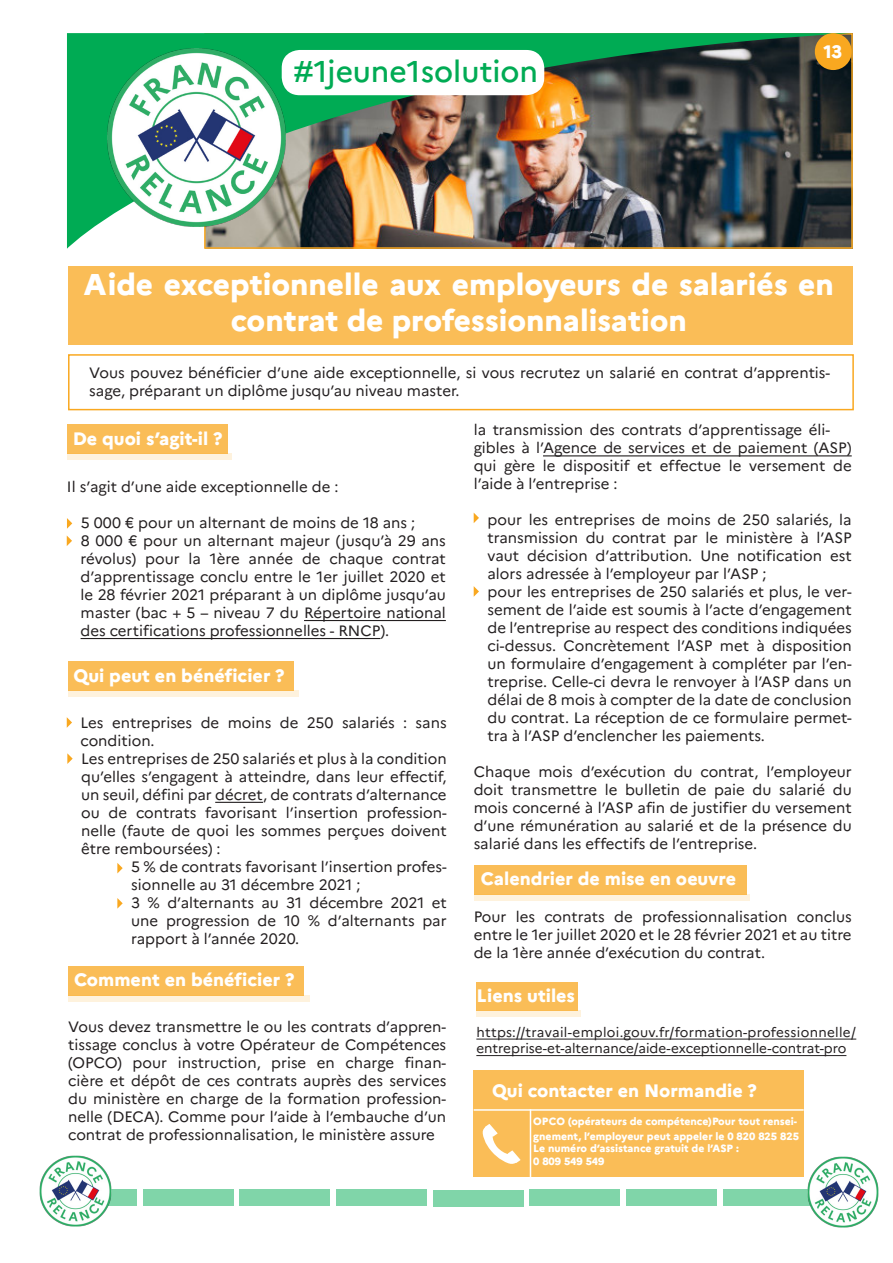
<style>
.page{position:relative;width:893px;height:1263px;background:#fff}
.page>*{position:absolute;margin:0;border:0;box-sizing:border-box;transform-origin:0 0}
.t1{font:800 30px/36px "Marianne";color:#fff;text-align:center}
.t2{font:500 30px "Marianne";color:#00ab54}
.t3{font:800 18px "Marianne";color:#fff}
.t4{font:15px/18px "Marianne";color:#231f20;text-align:justify}
.t5{font:13.5px/16.5px "Marianne";color:#231f20}
.t6{font:800 10.5px/14.4px "Marianne";color:#fff}
</style>
<div class="page">
<div style="left:723px;top:1189px;width:90px;height:17px;background:#80d5a9"></div>
<div style="left:46px;top:1189px;width:91px;height:17px;background:#80d5a9"></div>
<img style="left:39px;top:1155px;width:73px;height:72px">
<div style="left:143px;top:1189px;width:90px;height:17px;background:#80d5a9"></div>
<div style="left:239px;top:1189px;width:91px;height:17px;background:#80d5a9"></div>
<div style="left:337px;top:1189px;width:90px;height:17px;background:#80d5a9"></div>
<div style="left:433px;top:1190px;width:90px;height:16px;background:#80d5a9"></div>
<div style="left:530px;top:1189px;width:90px;height:17px;background:#80d5a9"></div>
<div style="left:626px;top:1189px;width:91px;height:17px;background:#80d5a9"></div>
<div style="left:68px;top:354px;width:786px;height:56px;border:2px solid #f9a820"></div>
<img style="left:67px;top:33px;width:785px;height:216px">
<img style="left:101px;top:42px;width:190px;height:190px">
<div style="left:815px;top:33px;width:37px;height:37px;background:#f9a820;border-radius:50%"></div>
<img style="left:807px;top:1156px;width:72px;height:72px">
<div style="left:68px;top:266px;width:785px;height:79px;background:#fabd57"></div>
<hr style="left:476px;top:1038px;width:380px;height:1px;background:#231f20">
<hr style="left:476px;top:1055px;width:370px;height:1px;background:#231f20">
<div style="left:476px;top:1010px;width:104px;height:6px;background:#fef2dd"></div>
<div style="left:476px;top:982px;width:102px;height:28px;background:#fabd57"></div>
<div style="left:475px;top:894px;width:275px;height:6px;background:#fef2dd"></div>
<div style="left:475px;top:865px;width:272px;height:29px;background:#fabd57"></div>
<div style="left:282px;top:50px;width:262px;height:45px;background:#fff;border-radius:18px"></div>
<div style="left:474px;top:1071px;width:330px;height:106px;background:#fabd57"></div>
<svg style="left:482px;top:1124px;width:38px;height:40px"></svg>
<hr style="left:474px;top:1109px;width:330px;height:2px;background:#fff">
<hr style="left:530px;top:1109px;width:1px;height:68px;background:#fff">
<hr style="left:304px;top:620px;width:142px;height:1px;background:#231f20">
<hr style="left:81px;top:638px;width:299px;height:1px;background:#231f20">
<div style="left:67px;top:454px;width:164px;height:6px;background:#fef2dd"></div>
<div style="left:67px;top:424px;width:161px;height:30px;background:#fabd57"></div>
<svg style="left:67px;top:518px;width:5px;height:11px"></svg>
<svg style="left:67px;top:536px;width:5px;height:10px"></svg>
<hr style="left:215px;top:802px;width:48px;height:1px;background:#231f20">
<div style="left:68px;top:691px;width:230px;height:6px;background:#fef2dd"></div>
<div style="left:68px;top:661px;width:226px;height:30px;background:#fabd57"></div>
<svg style="left:67px;top:717px;width:5px;height:11px"></svg>
<svg style="left:67px;top:753px;width:6px;height:11px"></svg>
<svg style="left:117px;top:863px;width:6px;height:10px"></svg>
<svg style="left:117px;top:898px;width:6px;height:11px"></svg>
<div style="left:68px;top:995px;width:242px;height:6px;background:#fef2dd"></div>
<div style="left:68px;top:966px;width:236px;height:29px;background:#fabd57"></div>
<hr style="left:543px;top:455px;width:309px;height:1px;background:#231f20">
<svg style="left:474px;top:513px;width:5px;height:10px"></svg>
<svg style="left:474px;top:586px;width:5px;height:11px"></svg>
<p class="t2" style="left:293px;top:53px;width:246px">#1jeune1solution</p>
<p class="t3" style="left:823px;top:41px;width:20px">13</p>
<p class="t1" style="left:84px;top:267px;width:751px">Aide exceptionnelle aux employeurs de salariés en contrat de professionnalisation</p>
<p class="t4" style="left:89px;top:364px;width:742px">Vous pouvez bénéficier d’une aide exceptionnelle, si vous recrutez un salarié en contrat d’apprentis&shy;sage, préparant un diplôme jusqu’au niveau master.</p>
<p class="t3" style="left:73px;top:427px;width:151px">De quoi s’agit-il ?</p>
<p class="t4" style="left:67px;top:478px;width:273px">Il s’agit d’une aide exceptionnelle de :</p>
<p class="t4" style="left:81px;top:514px;width:336px">5 000 € pour un alternant de moins de 18 ans ;</p>
<p class="t4" style="left:81px;top:532px;width:367px">8 000 € pour un alternant majeur (jusqu’à 29 ans révolus) pour la 1ère année de chaque contrat d’apprentissage conclu entre le 1er juillet 2020 et le 28 février 2021 préparant à un diplôme jusqu’au master (bac + 5 – niveau 7 du Répertoire national des certifications professionnelles - RNCP).</p>
<p class="t3" style="left:74px;top:664px;width:213px">Qui peut en bénéficier ?</p>
<p class="t4" style="left:81px;top:713px;width:368px">Les entreprises de moins de 250 salariés : sans condition.</p>
<p class="t4" style="left:81px;top:749px;width:367px">Les entreprises de 250 salariés et plus à la condition qu’elles s’engagent à atteindre, dans leur effectif, un seuil, défini par décret, de contrats d’alternance ou de contrats favorisant l’insertion profession&shy;nelle (faute de quoi les sommes perçues doivent être remboursées) :</p>
<p class="t4" style="left:131px;top:857px;width:317px">5 % de contrats favorisant l’insertion profes&shy;sionnelle au 31 décembre 2021 ;</p>
<p class="t4" style="left:131px;top:893px;width:317px">3 % d’alternants au 31 décembre 2021 et une progression de 10 % d’alternants par rapport à l’année 2020.</p>
<p class="t3" style="left:74px;top:969px;width:222px">Comment en bénéficier ?</p>
<p class="t4" style="left:68px;top:1018px;width:380px">Vous devez transmettre le ou les contrats d’appren&shy;tissage conclus à votre Opérateur de Compétences (OPCO) pour instruction, prise en charge finan&shy;cière et dépôt de ces contrats auprès des services du ministère en charge de la formation profession&shy;nelle (DECA). Comme pour l’aide à l’embauche d’un contrat de professionnalisation, le ministère assure</p>
<p class="t4" style="left:474px;top:421px;width:380px;text-align:left">la transmission des contrats d’apprentissage éli&shy;gibles à l’Agence de services et de paiement (ASP) qui gère le dispositif et effectue le versement de l’aide à l’entreprise :</p>
<p class="t4" style="left:487px;top:511px;width:366px">pour les entreprises de moins de 250 salariés, la transmission du contrat par le ministère à l’ASP vaut décision d’attribution. Une notification est alors adressée à l’employeur par l’ASP ;</p>
<p class="t4" style="left:487px;top:583px;width:366px">pour les entreprises de 250 salariés et plus, le ver&shy;sement de l’aide est soumis à l’acte d’engagement de l’entreprise au respect des conditions indiquées ci-dessus. Concrètement l’ASP met à disposition un formulaire d’engagement à compléter par l’en&shy;treprise. Celle-ci devra le renvoyer à l’ASP dans un délai de 8 mois à compter de la date de conclusion du contrat. La réception de ce formulaire permet&shy;tra à l’ASP d’enclencher les paiements.</p>
<p class="t4" style="left:474px;top:763px;width:380px">Chaque mois d’exécution du contrat, l’employeur doit transmettre le bulletin de paie du salarié du mois concerné à l’ASP afin de justifier du versement d’une rémunération au salarié et de la présence du salarié dans les effectifs de l’entreprise.</p>
<p class="t3" style="left:481px;top:868px;width:257px">Calendrier de mise en oeuvre</p>
<p class="t4" style="left:474px;top:908px;width:380px">Pour les contrats de professionnalisation conclus entre le 1er juillet 2020 et le 28 février 2021 et au titre de la 1ère année d’exécution du contrat.</p>
<p class="t3" style="left:477px;top:985px;width:100px">Liens utiles</p>
<p class="t5" style="left:476px;top:1024px;width:381px">https://travail-emploi.gouv.fr/formation-professionnelle/ entreprise-et-alternance/aide-exceptionnelle-contrat-pro</p>
<p class="t3" style="left:492px;top:1080px;width:266px">Qui contacter en Normandie ?</p>
<p class="t6" style="left:533px;top:1114px;width:267px">OPCO (opérateurs de compétence)Pour tout rensei&shy;gnement, l’employeur peut appeler le 0 820 825 825</p>
<p class="t6" style="left:533px;top:1141px;width:207px">Le numéro d’assistance gratuit de l’ASP :</p>
<p class="t6" style="left:533px;top:1154px;width:73px">0 809 549 549</p>
</div>
